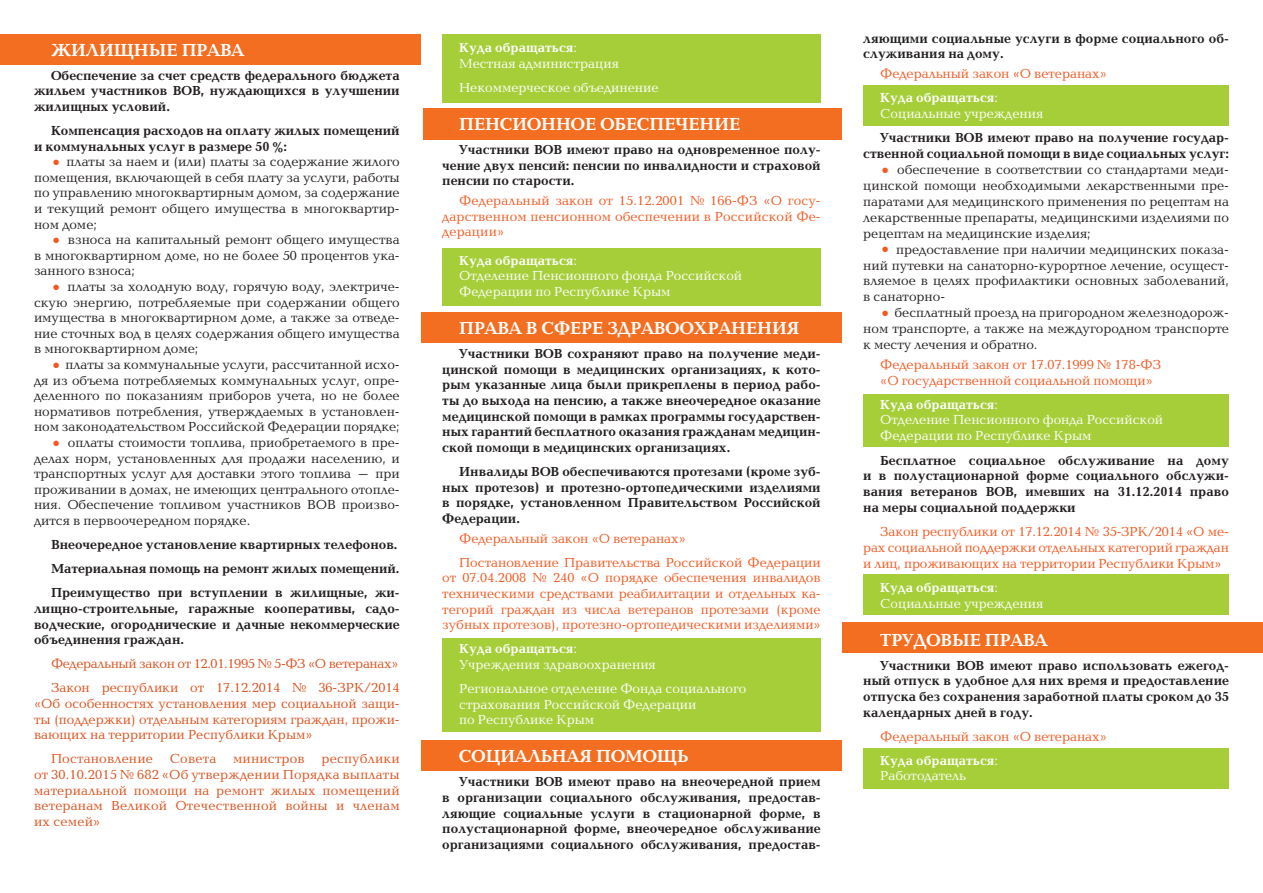
<style>
.page{position:relative;width:1263px;height:893px;background:#fff}
.page>*{position:absolute;margin:0;border:0;box-sizing:border-box;transform-origin:0 0}
.t1{font:700 18px "Baltica C";color:#fff}
.t2{font:700 13.5px/15.6px "Baltica C";color:#231f20;text-align:justify}
.t3{font:13.5px/15.6px "Baltica C";color:#231f20;text-align:justify}
.t4{font:13.5px/15.6px "Baltica C";color:#f15921;text-align:justify}
.t5{font:13.5px/15.6px "Baltica C";color:#da511d;text-align:justify}
.t6{font:13.5px "Baltica C";color:#fff}
.t7{font:700 13.5px "Baltica C";color:#fff}
.t8{font:13.5px "Baltica C";letter-spacing:-.025em;color:#da511d}
.s1{font-weight:700;font-size:19.5px;color:#f15921}
.s2{font-weight:400}
</style>
<div class="page">
<div style="left:442px;top:34px;width:379px;height:68px;background:#a6ce39"></div>
<div style="left:863px;top:85px;width:366px;height:40px;background:#a6ce39"></div>
<div style="left:863px;top:394px;width:366px;height:53px;background:#a6ce39"></div>
<div style="left:863px;top:574px;width:366px;height:40px;background:#a6ce39"></div>
<div style="left:863px;top:748px;width:366px;height:41px;background:#a6ce39"></div>
<div style="left:442px;top:249px;width:379px;height:57px;background:#a6ce39"></div>
<div style="left:442px;top:638px;width:379px;height:93px;background:#a6ce39"></div>
<div style="left:0;top:34px;width:421px;height:31px;background:#f36e21"></div>
<div style="left:423px;top:108px;width:419px;height:32px;background:#f36e21"></div>
<div style="left:421px;top:313px;width:421px;height:30px;background:#f36e21"></div>
<div style="left:421px;top:740px;width:421px;height:31px;background:#f36e21"></div>
<div style="left:842px;top:622px;width:421px;height:31px;background:#f36e21"></div>
<p class="t1" style="left:51px;top:40px;width:195px">ЖИЛИЩНЫЕ ПРАВА</p>
<p class="t2" style="left:34px;top:68px;width:367px;text-indent:17px">Обеспечение за счет средств федерального бюджета жильем участников ВОВ, нуждающихся в улучшении жилищных условий.</p>
<p class="t2" style="left:34px;top:123px;width:367px;text-indent:17px">Компенсация расходов на оплату жилых помещений и коммунальных услуг в размере 50 %:</p>
<p class="t3" style="left:34px;top:155px;width:367px;text-indent:17px"><span class="s1">•</span> платы за наем и (или) платы за содержание жилого помещения, включающей в себя плату за услуги, работы по управлению многоквартирным домом, за содержание и текущий ремонт общего имущества в многоквартир&shy;ном доме;</p>
<p class="t3" style="left:34px;top:233px;width:367px;text-indent:17px"><span class="s1">•</span> взноса на капитальный ремонт общего имущества в многоквартирном доме, но не более 50 процентов ука&shy;занного взноса;</p>
<p class="t3" style="left:34px;top:279px;width:367px;text-indent:17px"><span class="s1">•</span> платы за холодную воду, горячую воду, электриче&shy;скую энергию, потребляемые при содержании общего имущества в многоквартирном доме, а также за отведе&shy;ние сточных вод в целях содержания общего имущества в многоквартирном доме;</p>
<p class="t3" style="left:34px;top:357px;width:367px;text-indent:17px"><span class="s1">•</span> платы за коммунальные услуги, рассчитанной исхо&shy;дя из объема потребляемых коммунальных услуг, опре&shy;деленного по показаниям приборов учета, но не более нормативов потребления, утверждаемых в установлен&shy;ном законодательством Российской Федерации порядке;</p>
<p class="t3" style="left:34px;top:435px;width:367px;text-indent:17px"><span class="s1">•</span> оплаты стоимости топлива, приобретаемого в пре&shy;делах норм, установленных для продажи населению, и транспортных услуг для доставки этого топлива – при проживании в домах, не имеющих центрального отопле&shy;ния. Обеспечение топливом участников ВОВ произво&shy;дится в первоочередном порядке.</p>
<p class="t2" style="left:51px;top:537px;width:348px">Внеочередное установление квартирных телефонов.</p>
<p class="t2" style="left:51px;top:561px;width:350px">Материальная помощь на ремонт жилых помещений.</p>
<p class="t2" style="left:34px;top:586px;width:367px;text-indent:17px">Преимущество при вступлении в жилищные, жи&shy;лищно-строительные, гаражные кооперативы, садо&shy;водческие, огороднические и дачные некоммерческие объединения граждан.</p>
<p class="t8" style="left:51px;top:657px;width:349px">Федеральный закон от 12.01.1995 № 5-ФЗ «О ветеранах»</p>
<p class="t5" style="left:34px;top:681px;width:367px;text-indent:17px">Закон республики от 17.12.2014 № 36-ЗРК/2014 «Об особенностях установления мер социальной защи&shy;ты (поддержки) отдельным категориям граждан, прожи&shy;вающих на территории Республики Крым»</p>
<p class="t5" style="left:34px;top:752px;width:367px;text-indent:17px">Постановление Совета министров республики от 30.10.2015 № 682 «Об утверждении Порядка выплаты материальной помощи на ремонт жилых помещений ветеранам Великой Отечественной войны и членам их семей»</p>
<p class="t7" style="left:459px;top:41px;width:119px">Куда обращаться<span class="s2">:</span></p>
<p class="t6" style="left:459px;top:56px;width:161px">Местная администрация</p>
<p class="t6" style="left:459px;top:81px;width:201px">Некоммерческое объединение</p>
<p class="t1" style="left:459px;top:115px;width:282px">ПЕНСИОННОЕ ОБЕСПЕЧЕНИЕ</p>
<p class="t2" style="left:442px;top:142px;width:380px;text-indent:17px">Участники ВОВ имеют право на одновременное полу&shy;чение двух пенсий: пенсии по инвалидности и страховой пенсии по старости.</p>
<p class="t4" style="left:442px;top:194px;width:380px;text-indent:17px">Федеральный закон от 15.12.2001 № 166-ФЗ «О госу&shy;дарственном пенсионном обеспечении в Российской Фе&shy;дерации»</p>
<p class="t7" style="left:459px;top:253px;width:119px">Куда обращаться<span class="s2">:</span></p>
<p class="t6" style="left:459px;top:269px;width:284px">Отделение Пенсионного фонда Российской</p>
<p class="t6" style="left:459px;top:284px;width:213px">Федерации по Республике Крым</p>
<p class="t1" style="left:459px;top:319px;width:342px">ПРАВА В СФЕРЕ ЗДРАВООХРАНЕНИЯ</p>
<p class="t2" style="left:442px;top:346px;width:380px;text-indent:17px">Участники ВОВ сохраняют право на получение меди&shy;цинской помощи в медицинских организациях, к кото&shy;рым указанные лица были прикреплены в период рабо&shy;ты до выхода на пенсию, а также внеочередное оказание медицинской помощи в рамках программы государствен&shy;ных гарантий бесплатного оказания гражданам медицин&shy;ской помощи в медицинских организациях.</p>
<p class="t2" style="left:442px;top:464px;width:380px;text-indent:17px">Инвалиды ВОВ обеспечиваются протезами (кроме зуб&shy;ных протезов) и протезно-ортопедическими изделиями в порядке, установленном Правительством Российской Федерации.</p>
<p class="t4" style="left:459px;top:531px;width:228px">Федеральный закон «О ветеранах»</p>
<p class="t4" style="left:442px;top:555px;width:380px;text-indent:17px">Постановление Правительства Российской Федерации от 07.04.2008 № 240 «О порядке обеспечения инвалидов техническими средствами реабилитации и отдельных ка&shy;тегорий граждан из числа ветеранов протезами (кроме зубных протезов), протезно-ортопедическими изделиями»</p>
<p class="t7" style="left:459px;top:641px;width:119px">Куда обращаться<span class="s2">:</span></p>
<p class="t6" style="left:459px;top:657px;width:198px">Учреждения здравоохранения</p>
<p class="t6" style="left:459px;top:681px;width:289px">Региональное отделение Фонда социального</p>
<p class="t6" style="left:459px;top:697px;width:239px">страхования Российской Федерации</p>
<p class="t6" style="left:459px;top:713px;width:137px">по Республике Крым</p>
<p class="t1" style="left:459px;top:747px;width:230px">СОЦИАЛЬНАЯ ПОМОЩЬ</p>
<p class="t2" style="left:442px;top:774px;width:380px;text-indent:17px">Участники ВОВ имеют право на внеочередной прием в организации социального обслуживания, предостав&shy;ляющие социальные услуги в стационарной форме, в полустационарной форме, внеочередное обслуживание организациями социального обслуживания, предостав-</p>
<p class="t2" style="left:863px;top:31px;width:367px">ляющими социальные услуги в форме социального об&shy;служивания на дому.</p>
<p class="t4" style="left:880px;top:67px;width:228px">Федеральный закон «О ветеранах»</p>
<p class="t7" style="left:880px;top:91px;width:119px">Куда обращаться<span class="s2">:</span></p>
<p class="t6" style="left:880px;top:106px;width:165px">Социальные учреждения</p>
<p class="t2" style="left:863px;top:130px;width:367px;text-align:right">Участники ВОВ имеют право на получение государ&shy;ственной социальной помощи в виде социальных услуг:</p>
<p class="t3" style="left:863px;top:162px;width:367px;text-indent:17px"><span class="s1">•</span> обеспечение в соответствии со стандартами меди&shy;цинской помощи необходимыми лекарственными пре&shy;паратами для медицинского применения по рецептам на лекарственные препараты, медицинскими изделиями по рецептам на медицинские изделия;</p>
<p class="t3" style="left:863px;top:242px;width:367px;text-indent:17px"><span class="s1">•</span> предоставление при наличии медицинских показа&shy;ний путевки на санаторно-курортное лечение, осущест&shy;вляемое в целях профилактики основных заболеваний, в санаторно-</p>
<p class="t3" style="left:863px;top:305px;width:367px;text-indent:17px"><span class="s1">•</span> бесплатный проезд на пригородном железнодорож&shy;ном транспорте, а также на междугородном транспорте к месту лечения и обратно.</p>
<p class="t4" style="left:880px;top:357px;width:282px">Федеральный закон от 17.07.1999 № 178-ФЗ</p>
<p class="t4" style="left:880px;top:373px;width:274px">«О государственной социальной помощи»</p>
<p class="t7" style="left:880px;top:397px;width:119px">Куда обращаться<span class="s2">:</span></p>
<p class="t6" style="left:880px;top:413px;width:284px">Отделение Пенсионного фонда Российской</p>
<p class="t6" style="left:880px;top:429px;width:213px">Федерации по Республике Крым</p>
<p class="t2" style="left:863px;top:453px;width:367px;text-indent:17px">Бесплатное социальное обслуживание на дому и в полустационарной форме социального обслужи&shy;вания ветеранов ВОВ, имевших на 31.12.2014 право на меры социальной поддержки</p>
<p class="t4" style="left:863px;top:525px;width:367px;text-indent:17px">Закон республики от 17.12.2014 № 35-ЗРК/2014 «О ме&shy;рах социальной поддержки отдельных категорий граждан и лиц, проживающих на территории Республики Крым»</p>
<p class="t7" style="left:880px;top:580px;width:119px">Куда обращаться<span class="s2">:</span></p>
<p class="t6" style="left:880px;top:596px;width:165px">Социальные учреждения</p>
<p class="t1" style="left:880px;top:630px;width:169px">ТРУДОВЫЕ ПРАВА</p>
<p class="t2" style="left:863px;top:658px;width:367px;text-indent:17px">Участники ВОВ имеют право использовать ежегод&shy;ный отпуск в удобное для них время и предоставление отпуска без сохранения заработной платы сроком до 35 календарных дней в году.</p>
<p class="t4" style="left:880px;top:729px;width:228px">Федеральный закон «О ветеранах»</p>
<p class="t7" style="left:880px;top:753px;width:119px">Куда обращаться<span class="s2">:</span></p>
<p class="t6" style="left:880px;top:769px;width:87px">Работодатель</p>
</div>
